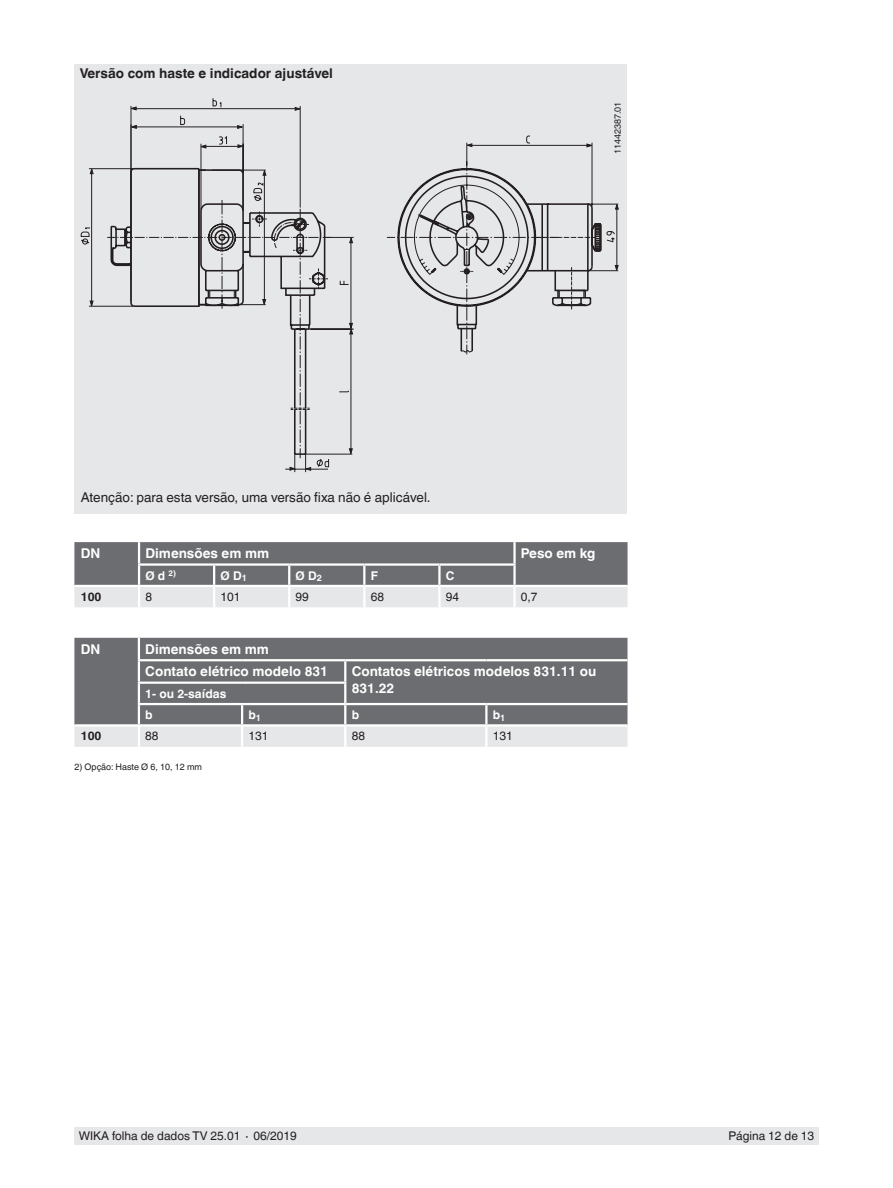
<style>
.page{position:relative;width:893px;height:1188px;background:#fff}
.page>*{position:absolute;margin:0;border:0;box-sizing:border-box;transform-origin:0 0}
.t1{font:700 13.5px/22.5px "Helvetica World";color:#fff}
.t2{font:13.5px "Helvetica World";color:#231f20}
.t3{font:700 13.5px "Helvetica World";color:#231f20}
.t4{font:12px "Helvetica World";color:#231f20}
.t5{font:700 12px/21.3px "Helvetica World";color:#fff}
.t6{font:700 12px "Helvetica World";color:#231f20}
.t7{font:9px "Helvetica World";color:#231f20}
</style>
<div class="page">
<div style="left:74px;top:1128px;width:745px;height:17px;background:#e6e7e9"></div>
<div style="left:74px;top:64px;width:553px;height:450px;background:#e6e7e9"></div>
<svg style="left:74px;top:542px;width:553px;height:65px;background:#9a9b9e"></svg>
<hr style="left:74px;top:585px;width:65px;height:2px;background:#fff">
<hr style="left:513px;top:542px;width:3px;height:21px;background:#fff">
<hr style="left:513px;top:566px;width:3px;height:19px;background:#fff">
<hr style="left:515px;top:585px;width:112px;height:2px;background:#fff">
<div style="left:74px;top:638px;width:553px;height:46px;background:#6c6d70"></div>
<hr style="left:138px;top:659px;width:104px;height:2px;background:#fff">
<hr style="left:242px;top:659px;width:103px;height:2px;background:#fff">
<hr style="left:138px;top:682px;width:104px;height:2px;background:#fff">
<hr style="left:242px;top:682px;width:104px;height:2px;background:#fff">
<hr style="left:138px;top:638px;width:2px;height:21px;background:#fff">
<hr style="left:138px;top:661px;width:2px;height:21px;background:#fff">
<svg style="left:74px;top:684px;width:553px;height:63px;background:#9c9da0"></svg>
<hr style="left:74px;top:724px;width:65px;height:3px;background:#fff">
<hr style="left:345px;top:659px;width:141px;height:2px;background:#fff">
<hr style="left:344px;top:661px;width:2px;height:21px;background:#fff">
<hr style="left:486px;top:659px;width:141px;height:2px;background:#fff">
<hr style="left:345px;top:703px;width:141px;height:2px;background:#fff">
<hr style="left:486px;top:703px;width:141px;height:2px;background:#fff">
<svg style="left:83px;top:135px;width:532px;height:108px"></svg>
<svg style="left:290px;top:211px;width:183px;height:245px"></svg>
<svg style="left:397px;top:167px;width:205px;height:163px"></svg>
<hr style="left:471px;top:329px;width:2px;height:22px;background:#231f20">
<hr style="left:460px;top:329px;width:2px;height:22px;background:#231f20">
<svg style="left:89px;top:166px;width:5px;height:9px"></svg>
<svg style="left:89px;top:300px;width:5px;height:7px"></svg>
<svg style="left:110px;top:98px;width:244px;height:295px"></svg>
<svg style="left:348px;top:448px;width:5px;height:8px"></svg>
<svg style="left:289px;top:458px;width:40px;height:13px"></svg>
<svg style="left:614px;top:202px;width:5px;height:8px"></svg>
<svg style="left:614px;top:264px;width:5px;height:8px"></svg>
<svg style="left:464px;top:143px;width:9px;height:5px"></svg>
<svg style="left:586px;top:143px;width:9px;height:5px"></svg>
<p class="t3" style="left:80px;top:66px;width:255px">Versão com haste e indicador ajustável</p>
<p class="t7" style="left:612px;top:154px;width:54px;rotate:-90deg">11442387.01</p>
<p class="t2" style="left:81px;top:489px;width:351px">Atenção: para esta versão, uma versão fixa não é aplicável.</p>
<p class="t1" style="left:81px;top:542px;width:21px">DN</p>
<p class="t1" style="left:145px;top:542px;width:125px">Dimensões em mm</p>
<p class="t1" style="left:521px;top:542px;width:76px">Peso em kg</p>
<p class="t5" style="left:145px;top:565px;width:32px">Ø d <sup>2)</sup></p>
<p class="t5" style="left:221px;top:565px;width:28px">Ø D<sub>1</sub></p>
<p class="t5" style="left:296px;top:565px;width:28px">Ø D<sub>2</sub></p>
<p class="t5" style="left:371px;top:565px;width:9px">F</p>
<p class="t5" style="left:446px;top:565px;width:10px">C</p>
<p class="t6" style="left:81px;top:590px;width:22px">100</p>
<p class="t4" style="left:145px;top:590px;width:8px">8</p>
<p class="t4" style="left:221px;top:590px;width:22px">101</p>
<p class="t4" style="left:296px;top:590px;width:15px">99</p>
<p class="t4" style="left:371px;top:590px;width:15px">68</p>
<p class="t4" style="left:446px;top:590px;width:15px">94</p>
<p class="t4" style="left:521px;top:590px;width:18px">0,7</p>
<p class="t1" style="left:81px;top:638px;width:21px">DN</p>
<p class="t1" style="left:145px;top:638px;width:184px">Dimensões em mm<br>Contato elétrico modelo 831</p>
<p class="t1" style="left:352px;top:663px;width:246px;line-height:16.5px">Contatos elétricos modelos 831.11 ou<br>831.22</p>
<p class="t5" style="left:145px;top:683px;width:83px">1- ou 2-saídas b</p>
<p class="t5" style="left:248px;top:704px;width:14px">b<sub>1</sub></p>
<p class="t5" style="left:352px;top:704px;width:9px">b</p>
<p class="t5" style="left:493px;top:704px;width:14px">b<sub>1</sub></p>
<p class="t6" style="left:81px;top:729px;width:22px">100</p>
<p class="t4" style="left:145px;top:729px;width:15px">88</p>
<p class="t4" style="left:248px;top:729px;width:22px">131</p>
<p class="t4" style="left:352px;top:729px;width:15px">88</p>
<p class="t4" style="left:493px;top:729px;width:22px">131</p>
<p class="t7" style="left:74px;top:761px;width:129px">2) Opção: Haste Ø 6, 10, 12 mm</p>
<p class="t4" style="left:79px;top:1129px;width:220px">WIKA folha de dados TV 25.01 ∙ 06/2019</p>
<p class="t4" style="left:728px;top:1129px;width:87px">Página 12 de 13</p>
</div>
